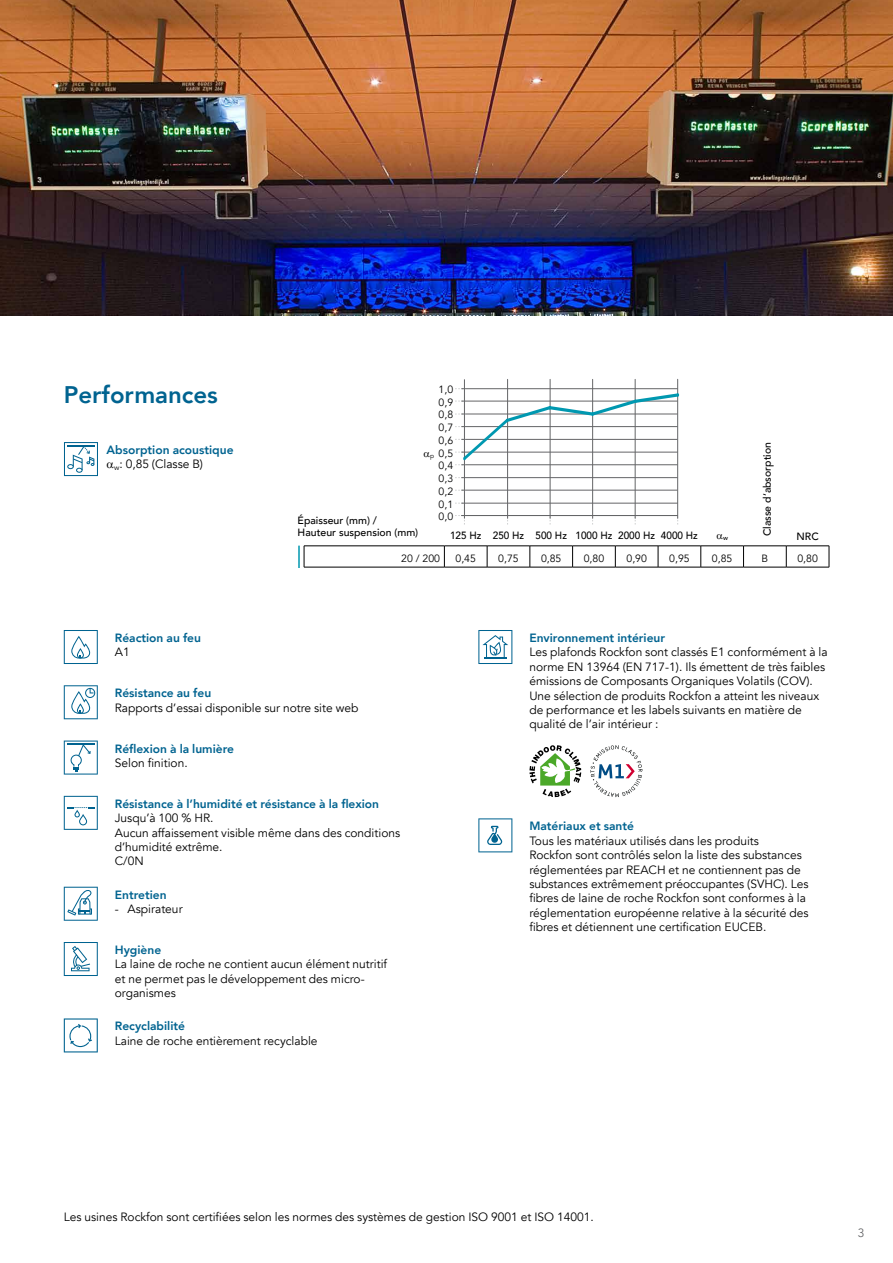
<style>
.page{position:relative;width:893px;height:1263px;background:#fff}
.page>*{position:absolute;margin:0;border:0;box-sizing:border-box;transform-origin:0 0}
.t1{font:127.35px "Chartwell Lines 50";color:#0098b0;scale:.67 1}
.t2{font:800 24px "Avenir";color:#006390}
.t3{font:12px/14.4px "Avenir";color:#000}
.t4{font:800 12px/14.4px "Avenir";color:#006390}
.t5{font:12px "Avenir";color:#646567}
.t6{font:10.5px/12.8px "Avenir";color:#000;text-align:justify}
.t7{font:500 10.5px/12.6px "Avenir";color:#000}
.t8{font:500 10.5px "Avenir";color:#000;scale:.95 1}
.t9{font:500 6.45px "Avenir";color:#000}
.t10{font:6.45px "Avenir";color:#000}
.s1{font-weight:400;color:#000}
</style>
<div class="page">
<img style="left:0;top:0;width:893px;height:316px">
<svg style="left:64px;top:442px;width:34px;height:34px"></svg>
<svg style="left:64px;top:630px;width:34px;height:34px"></svg>
<svg style="left:64px;top:685px;width:34px;height:34px"></svg>
<svg style="left:64px;top:740px;width:34px;height:34px"></svg>
<svg style="left:64px;top:796px;width:34px;height:34px"></svg>
<svg style="left:64px;top:887px;width:34px;height:34px"></svg>
<svg style="left:64px;top:942px;width:34px;height:34px"></svg>
<svg style="left:64px;top:1018px;width:34px;height:34px"></svg>
<svg style="left:478px;top:630px;width:34px;height:34px"></svg>
<svg style="left:529px;top:745px;width:52px;height:52px"></svg>
<svg style="left:590px;top:745px;width:52px;height:52px"></svg>
<svg style="left:478px;top:818px;width:34px;height:34px"></svg>
<svg style="left:304px;top:547px;width:1px;height:20px"></svg>
<svg style="left:444px;top:547px;width:1px;height:20px"></svg>
<svg style="left:487px;top:547px;width:1px;height:20px"></svg>
<svg style="left:530px;top:547px;width:1px;height:20px"></svg>
<svg style="left:572px;top:547px;width:1px;height:20px"></svg>
<svg style="left:615px;top:547px;width:1px;height:20px"></svg>
<svg style="left:658px;top:547px;width:1px;height:20px"></svg>
<svg style="left:700px;top:547px;width:1px;height:20px"></svg>
<svg style="left:743px;top:547px;width:1px;height:20px"></svg>
<svg style="left:786px;top:547px;width:1px;height:20px"></svg>
<svg style="left:829px;top:546px;width:1px;height:21px"></svg>
<hr style="left:304px;top:567px;width:140px;height:1px;background:#000">
<hr style="left:444px;top:567px;width:43px;height:1px;background:#000">
<hr style="left:487px;top:567px;width:43px;height:1px;background:#000">
<hr style="left:530px;top:567px;width:43px;height:1px;background:#000">
<hr style="left:573px;top:567px;width:42px;height:1px;background:#000">
<hr style="left:615px;top:567px;width:43px;height:1px;background:#000">
<hr style="left:658px;top:567px;width:43px;height:1px;background:#000">
<hr style="left:701px;top:567px;width:42px;height:1px;background:#000">
<hr style="left:743px;top:567px;width:43px;height:1px;background:#000">
<hr style="left:786px;top:567px;width:43px;height:1px;background:#000">
<hr style="left:304px;top:546px;width:140px;height:1px;background:#000">
<hr style="left:444px;top:546px;width:43px;height:1px;background:#000">
<hr style="left:487px;top:546px;width:43px;height:1px;background:#000">
<hr style="left:530px;top:546px;width:43px;height:1px;background:#000">
<hr style="left:573px;top:546px;width:42px;height:1px;background:#000">
<hr style="left:615px;top:546px;width:43px;height:1px;background:#000">
<hr style="left:658px;top:546px;width:43px;height:1px;background:#000">
<hr style="left:701px;top:546px;width:42px;height:1px;background:#000">
<hr style="left:743px;top:546px;width:43px;height:1px;background:#000">
<hr style="left:786px;top:546px;width:43px;height:1px;background:#000">
<hr style="left:298px;top:546px;width:2px;height:21px;background:#0098b0">
<svg style="left:455px;top:515px;width:10px;height:10px"></svg>
<hr style="left:461px;top:388px;width:217px;height:1px;background:#646567">
<hr style="left:461px;top:490px;width:216px;height:1px;background:#646567">
<hr style="left:461px;top:414px;width:216px;height:1px;background:#646567">
<hr style="left:461px;top:439px;width:216px;height:1px;background:#646567">
<hr style="left:461px;top:464px;width:216px;height:1px;background:#646567">
<hr style="left:507px;top:379px;width:1px;height:139px;background:#646567">
<hr style="left:550px;top:379px;width:1px;height:139px;background:#646567">
<hr style="left:592px;top:379px;width:1px;height:139px;background:#646567">
<hr style="left:635px;top:379px;width:1px;height:139px;background:#646567">
<hr style="left:677px;top:379px;width:1px;height:139px;background:#646567">
<hr style="left:461px;top:503px;width:217px;height:1px;background:#646567">
<hr style="left:461px;top:477px;width:217px;height:1px;background:#646567">
<hr style="left:461px;top:452px;width:217px;height:1px;background:#646567">
<hr style="left:461px;top:426px;width:217px;height:1px;background:#646567">
<hr style="left:461px;top:401px;width:217px;height:1px;background:#646567">
<hr style="left:464px;top:379px;width:1px;height:139px;background:#646567">
<hr style="left:461px;top:515px;width:217px;height:1px;background:#646567">
<h2 class="t2" style="left:64px;top:376px;width:156px">Performances</h2>
<p class="t4" style="left:114px;top:443px;width:121px;text-indent:-8px">Absorption acoustique <sub>w</sub><span class="s1">: 0,85 (Classe B)</span></p>
<p class="t7" style="left:298px;top:513px;width:122px">Épaisseur (mm) /<br>Hauteur suspension (mm)</p>
<p class="t6" style="left:439px;top:383px;width:16px">1,0<br>0,9<br>0,8<br>0,7<br>0,6<br>0,5<br>0,4<br>0,3<br>0,2<br>0,1<br>0,0</p>
<h1 class="t1" style="left:464px;top:387px;width:324px">45+75+85+80+90+95</h1>
<p class="t7" style="left:760px;top:536px;width:96px;rotate:-90deg">Classe d’absorption</p>
<p class="t10" style="left:430px;top:452px;width:5px">p</p>
<p class="t8" style="left:450px;top:526px;width:262px">125 Hz 250 Hz 500 Hz 1000 Hz 2000 Hz 4000 Hz</p>
<p class="t9" style="left:723px;top:532px;width:6px">w</p>
<p class="t7" style="left:796px;top:530px;width:24px">NRC</p>
<p class="t6" style="left:401px;top:552px;width:40px">20 / 200</p>
<p class="t6" style="left:456px;top:552px;width:22px">0,45</p>
<p class="t6" style="left:498px;top:552px;width:22px">0,75</p>
<p class="t6" style="left:541px;top:552px;width:22px">0,85</p>
<p class="t6" style="left:584px;top:552px;width:22px">0,80</p>
<p class="t6" style="left:626px;top:552px;width:22px">0,90</p>
<p class="t6" style="left:669px;top:552px;width:22px">0,95</p>
<p class="t6" style="left:712px;top:552px;width:22px">0,85</p>
<p class="t6" style="left:762px;top:552px;width:8px">B</p>
<p class="t6" style="left:797px;top:552px;width:22px">0,80</p>
<p class="t4" style="left:115px;top:631px;width:88px">Réaction au feu</p>
<p class="t3" style="left:115px;top:645px;width:16px">A1</p>
<p class="t4" style="left:115px;top:686px;width:98px">Résistance au feu</p>
<p class="t3" style="left:115px;top:700px;width:245px">Rapports d’essai disponible sur notre site web</p>
<p class="t4" style="left:115px;top:741px;width:121px">Réflexion à la lumière</p>
<p class="t3" style="left:115px;top:756px;width:74px">Selon finition.</p>
<p class="t4" style="left:115px;top:796px;width:266px">Résistance à l’humidité et résistance à la flexion</p>
<p class="t3" style="left:115px;top:811px;width:287px">Jusqu’à 100 % HR.<br>Aucun affaissement visible même dans des conditions d’humidité extrême.<br>C/0N</p>
<p class="t4" style="left:115px;top:887px;width:53px">Entretien</p>
<p class="t3" style="left:115px;top:902px;width:69px">- Aspirateur</p>
<p class="t4" style="left:115px;top:943px;width:48px">Hygiène</p>
<p class="t3" style="left:115px;top:957px;width:274px">La laine de roche ne contient aucun élément nutritif et ne permet pas le développement des micro&shy;organismes</p>
<p class="t4" style="left:115px;top:1019px;width:72px">Recyclabilité</p>
<p class="t3" style="left:115px;top:1034px;width:204px">Laine de roche entièrement recyclable</p>
<p class="t4" style="left:529px;top:631px;width:137px">Environnement intérieur</p>
<p class="t3" style="left:529px;top:645px;width:300px">Les plafonds Rockfon sont classés E1 conformément à la norme EN 13964 (EN 717-1). Ils émettent de très faibles émissions de Composants Organiques Volatils (COV).<br>Une sélection de produits Rockfon a atteint les niveaux de performance et les labels suivants en matière de qualité de l’air intérieur :</p>
<p class="t4" style="left:529px;top:819px;width:106px">Matériaux et santé</p>
<p class="t3" style="left:529px;top:834px;width:281px">Tous les matériaux utilisés dans les produits<br>Rockfon sont contrôlés selon la liste des substances réglementées par REACH et ne contiennent pas de substances extrêmement préoccupantes (SVHC). Les fibres de laine de roche Rockfon sont conformes à la réglementation européenne relative à la sécurité des fibres et détiennent une certification EUCEB.</p>
<p class="t3" style="left:64px;top:1210px;width:531px">Les usines Rockfon sont certifiées selon les normes des systèmes de gestion ISO 9001 et ISO 14001.</p>
<p class="t5" style="left:858px;top:1226px;width:8px">3</p>
</div>
